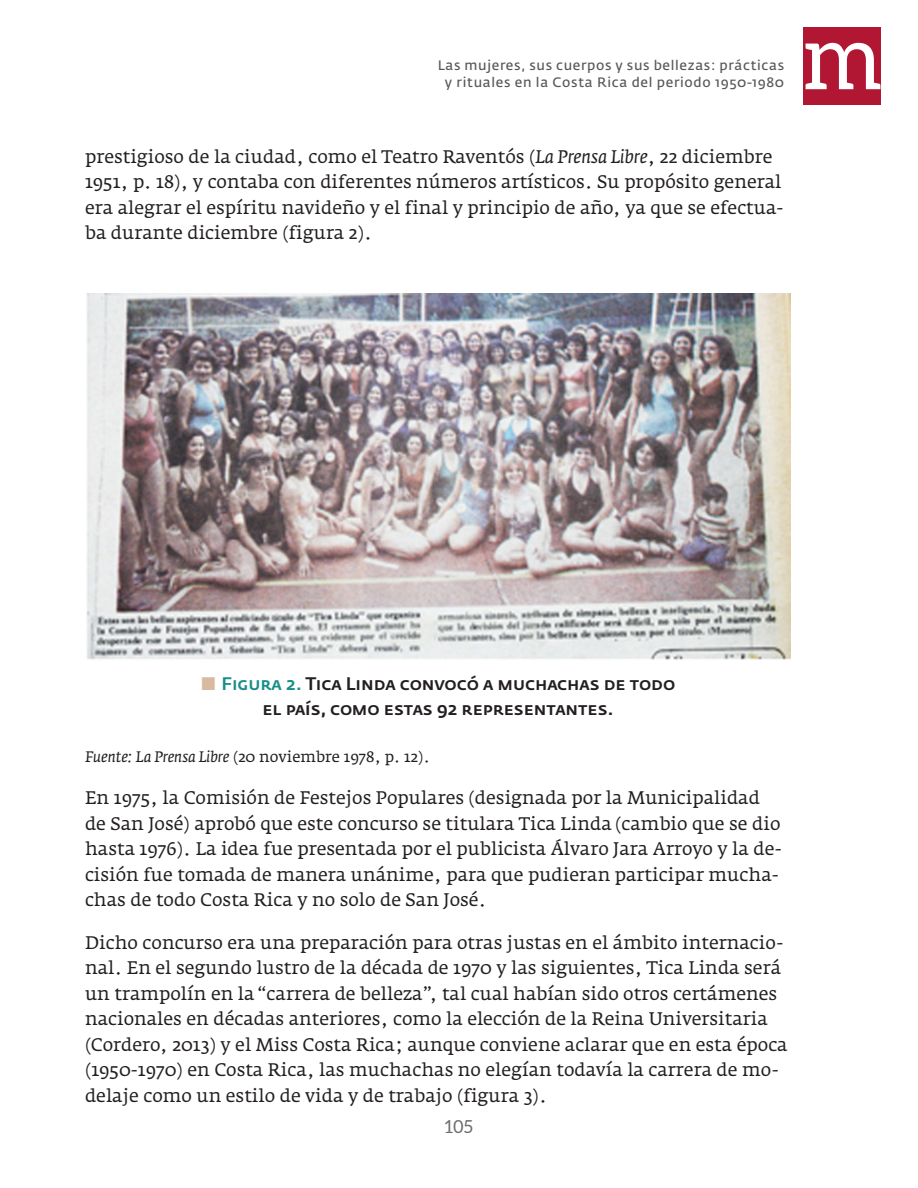
<style>
.page{position:relative;width:918px;height:1188px;background:#fff}
.page>*{position:absolute;margin:0;border:0;box-sizing:border-box;transform-origin:0 0}
.t1{font:90.15px "Aleo";color:#fff}
.Parrafo{font:18px/25.5px "Fedra Serif A";color:#231f20}
.t2{font:500 18px/25.5px "Fedra Sans Std";color:#231f20;text-align:center}
.t3{font:18px "Aleo";color:#6c6d70}
.Fuente{font:15px "Fedra Serif A";color:#231f20}
.t4{font:13.5px/16.5px "Fedra Sans Std";letter-spacing:.05em;color:#57585a;text-align:center}
.s1{font-style:italic}
.s2{font-weight:700;color:#d7baa0}
.s3{color:#198f89}
</style>
<div class="page">
<div style="left:804px;top:27px;width:77px;height:78px;background:#b11633"></div>
<img style="left:86px;top:293px;width:704px;height:367px">
<p class="t4" style="left:438px;top:57px;width:348px">Las mujeres, sus cuerpos y sus bellezas: prácticas y rituales en la Costa Rica del periodo 1950-1980</p>
<h1 class="t1" style="left:803px;top:6px;width:82px">m</h1>
<p class="Parrafo" style="left:85px;top:144px;width:700px">prestigioso de la ciudad, como el Teatro Raventós (<span class="s1">La Prensa Libre</span>, 22 diciembre 1951, p. 18), y contaba con diferentes números artísticos. Su propósito general era alegrar el espíritu navideño y el final y principio de año, ya que se efectua&shy;ba durante diciembre (figura 2).</p>
<p class="t2" style="left:200px;top:671px;width:477px"><span class="s2">■</span> <span class="s3">Figura 2.</span> Tica Linda convocó a muchachas de todo el país, como estas 92 representantes.</p>
<p class="Fuente" style="left:85px;top:748px;width:346px"><span class="s1">Fuente: La Prensa Libre</span> (20 noviembre 1978, p. 12).</p>
<p class="Parrafo" style="left:85px;top:785px;width:698px">En 1975, la Comisión de Festejos Populares (designada por la Municipalidad de San José) aprobó que este concurso se titulara Tica Linda (cambio que se dio hasta 1976). La idea fue presentada por el publicista Álvaro Jara Arroyo y la de&shy;cisión fue tomada de manera unánime, para que pudieran participar mucha&shy;chas de todo Costa Rica y no solo de San José.</p>
<p class="Parrafo" style="left:85px;top:930px;width:704px">Dicho concurso era una preparación para otras justas en el ámbito internacio&shy;nal. En el segundo lustro de la década de 1970 y las siguientes, Tica Linda será un trampolín en la “carrera de belleza”, tal cual habían sido otros certámenes nacionales en décadas anteriores, como la elección de la Reina Universitaria (Cordero, 2013) y el Miss Costa Rica; aunque conviene aclarar que en esta época (1950-1970) en Costa Rica, las muchachas no elegían todavía la carrera de mo&shy;delaje como un estilo de vida y de trabajo (figura 3).</p>
<p class="t3" style="left:445px;top:1116px;width:30px">105</p>
</div>
